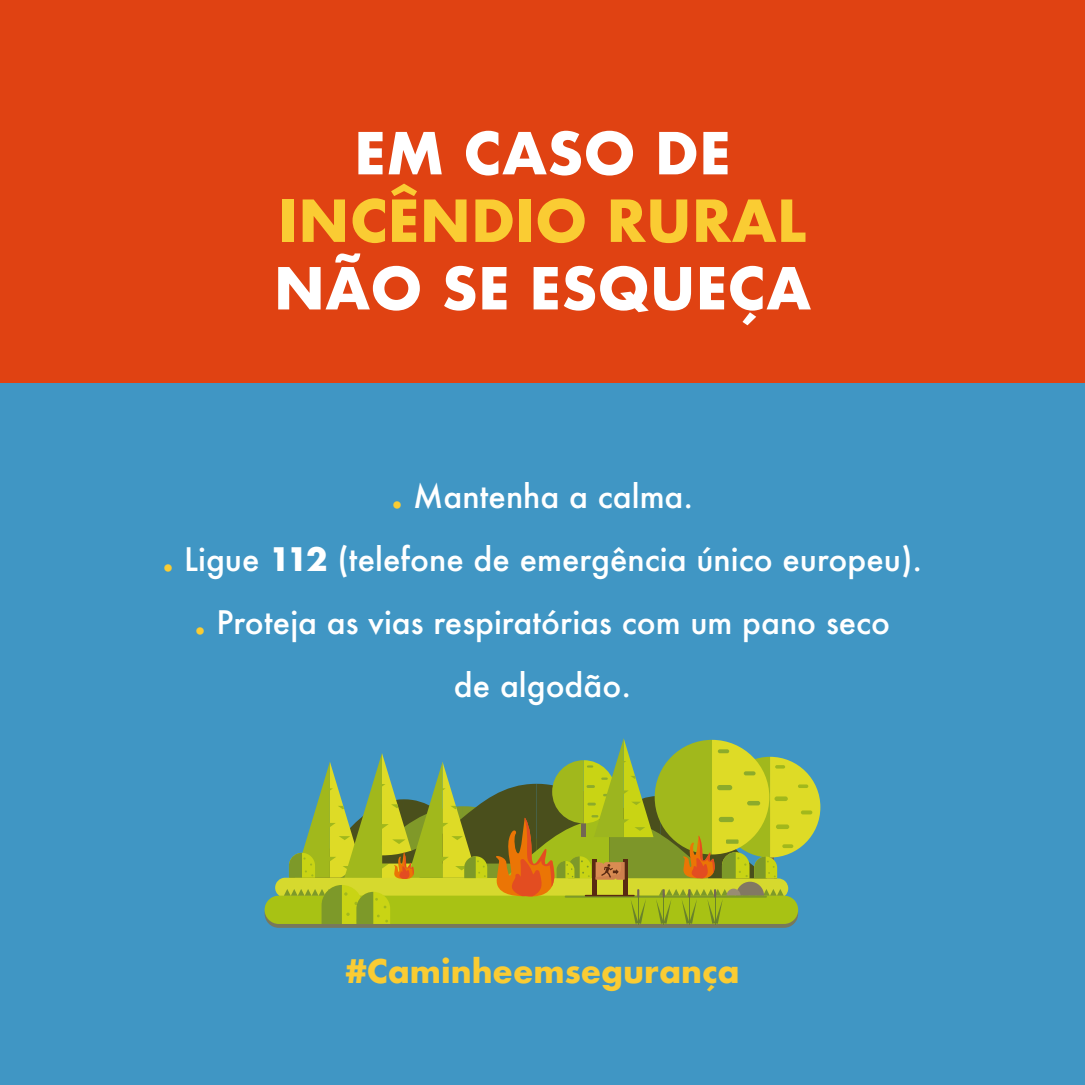
<style>
.page{position:relative;width:1085px;height:1085px;background:#fff}
.page>*{position:absolute;margin:0;border:0;box-sizing:border-box;transform-origin:0 0}
.t1{font:700 56.25px "Futura";color:#fff}
.t2{font:700 56.25px "Futura";color:#facc33}
.t3{font:500 31.5px/63px "Futura";color:#fff;text-align:center}
.t4{font:700 31.5px "Futura";color:#facc33}
.s1{font-weight:700;color:#facc33}
.s2{font-weight:700}
</style>
<div class="page">
<div style="left:0;top:0;width:1084px;height:1084px;background:#4096c4"></div>
<div style="left:0;top:0;width:1084px;height:383px;background:#e04212"></div>
<svg style="left:264px;top:738px;width:556px;height:189px"></svg>
<h1 class="t1" style="left:354px;top:112px;width:378px">EM CASO DE</h1>
<h1 class="t2" style="left:278px;top:180px;width:530px">INCÊNDIO RURAL</h1>
<h1 class="t1" style="left:274px;top:247px;width:539px">NÃO SE ESQUEÇA</h1>
<p class="t3" style="left:163px;top:464px;width:761px"><span class="s1">.</span> Mantenha a calma.<br><span class="s1">.</span> Ligue <span class="s2">112</span> (telefone de emergência único europeu). <span class="s1">.</span> Proteja as vias respiratórias com um pano seco<br>de algodão.</p>
<p class="t4" style="left:345px;top:947px;width:396px">#Caminheemsegurança</p>
</div>
